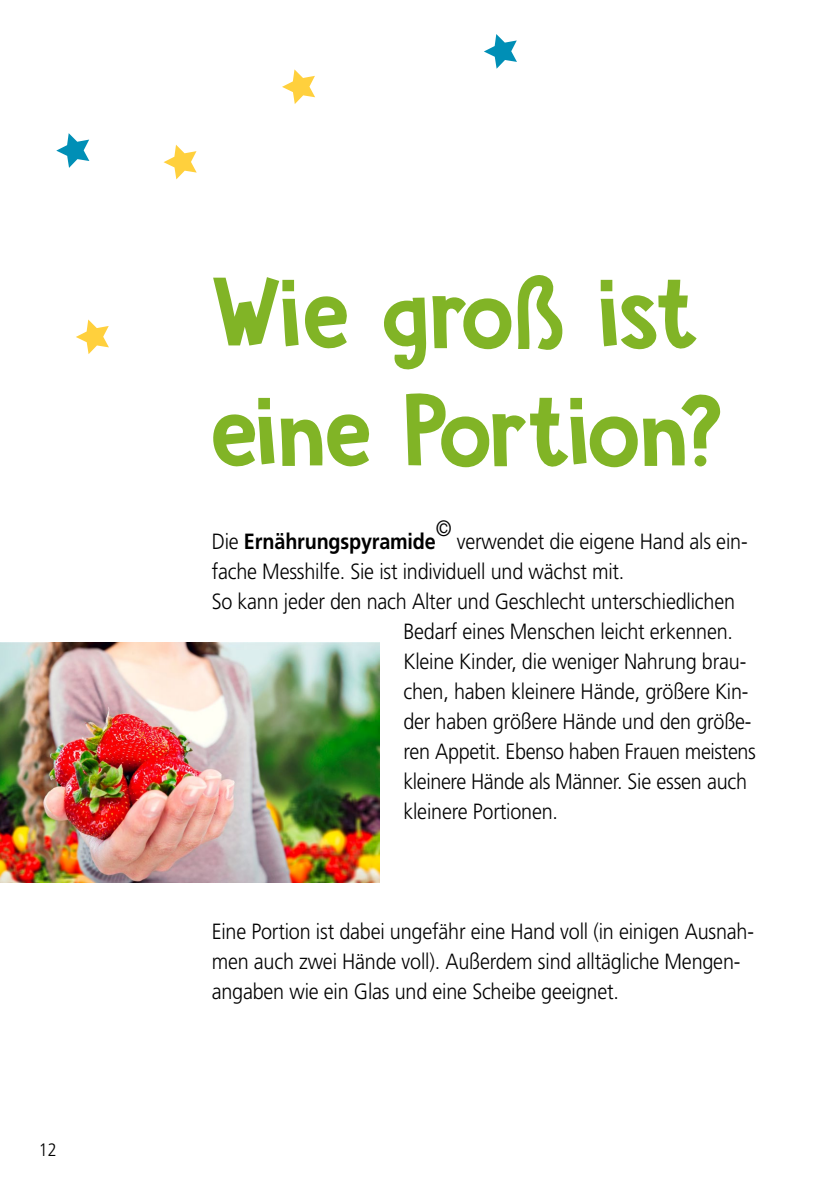
<style>
.page{position:relative;width:840px;height:1191px;background:#fff}
.page>*{position:absolute;margin:0;border:0;box-sizing:border-box;transform-origin:0 0}
.t1{font:103.8px/118px "DK Whale Song";letter-spacing:-.025em;color:#81b426}
.t2{font:300 22.2px "Frutiger LT";color:#000;scale:.9 1}
.t3{font:300 22px/30px "Frutiger LT";letter-spacing:-.01em;color:#000;scale:.9 1}
.t4{font:700 22px "Frutiger LT";letter-spacing:-.01em;color:#000;scale:.9 1}
.t5{font:300 18px "Frutiger LT";color:#000;scale:.9 1}
.s1{font-weight:300}
</style>
<div class="page">
<svg style="left:484px;top:34px;width:32px;height:35px"></svg>
<svg style="left:56px;top:133px;width:33px;height:35px"></svg>
<svg style="left:76px;top:319px;width:33px;height:35px"></svg>
<svg style="left:282px;top:69px;width:33px;height:35px"></svg>
<svg style="left:163px;top:145px;width:33px;height:34px"></svg>
<img style="left:0;top:642px;width:379px;height:240px">
<p class="t5" style="left:39px;top:1139px;width:22px">12</p>
<h1 class="t1" style="left:210px;top:255px;width:514px">Wie groß ist eine Portion?</h1>
<p class="t2" style="left:435px;top:516px;width:19px">©</p>
<p class="t3" style="left:456px;top:526px;width:324px">verwendet die eigene Hand als ein-</p>
<p class="t3" style="left:211px;top:556px;width:460px">fache Messhilfe. Sie ist individuell und wächst mit.</p>
<p class="t3" style="left:211px;top:586px;width:582px">So kann jeder den nach Alter und Geschlecht unterschiedlichen</p>
<p class="t3" style="left:403px;top:616px;width:367px">Bedarf eines Menschen leicht erkennen.</p>
<p class="t3" style="left:403px;top:646px;width:382px">Kleine Kinder, die weniger Nahrung brau-</p>
<p class="t3" style="left:403px;top:676px;width:385px">chen, haben kleinere Hände, größere Kin-</p>
<p class="t3" style="left:403px;top:706px;width:388px">der haben größere Hände und den größe-</p>
<p class="t3" style="left:403px;top:736px;width:393px">ren Appetit. Ebenso haben Frauen meistens</p>
<p class="t3" style="left:403px;top:766px;width:383px">kleinere Hände als Männer. Sie essen auch</p>
<p class="t3" style="left:403px;top:796px;width:173px">kleinere Portionen.</p>
<p class="t4" style="left:211px;top:528px;width:250px"><span class="s1">Die</span> Ernährungspyramide</p>
<p class="t3" style="left:211px;top:916px;width:603px">Eine Portion ist dabei ungefähr eine Hand voll (in einigen Ausnah&shy;men auch zwei Hände voll). Außerdem sind alltägliche Mengen&shy;angaben wie ein Glas und eine Scheibe geeignet.</p>
</div>
